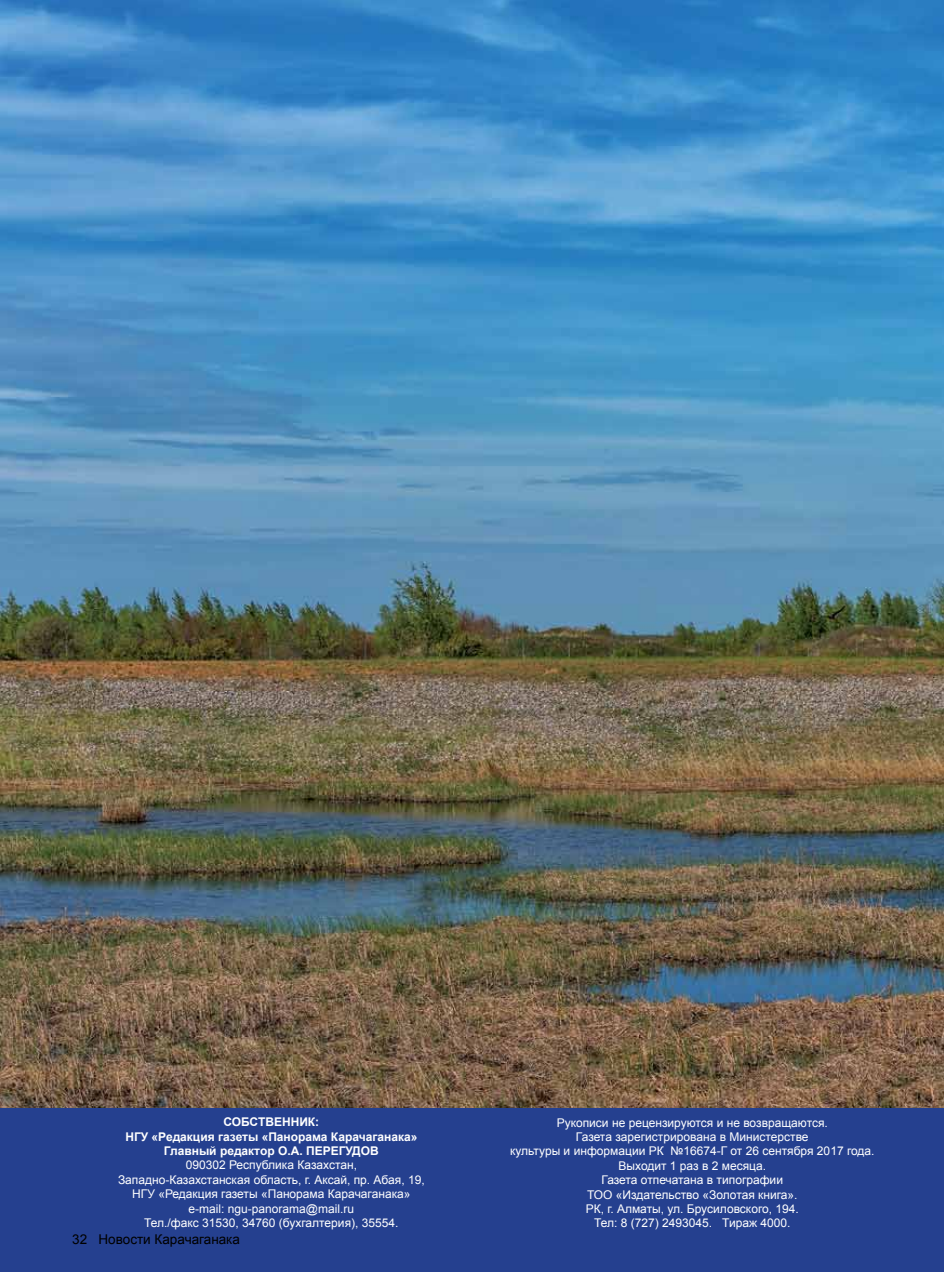
<style>
.page{position:relative;width:944px;height:1272px;background:#fff}
.page>*{position:absolute;margin:0;border:0;box-sizing:border-box;transform-origin:0 0}
.t1{font:13.5px "Arial";color:#000}
.t2{font:12px/14.4px "Arial";color:#fff;text-align:center}
.t3{font:700 12px/14.4px "Arial";color:#fff;text-align:center}
</style>
<div class="page">
<img style="left:0;top:0;width:944px;height:1108px">
<div style="left:0;top:1108px;width:944px;height:163px;background:#25408f"></div>
<p class="t3" style="left:125px;top:1115px;width:294px">СОБСТВЕННИК:<br>НГУ «Редакция газеты «Панорама Карачаганака»<br>Главный редактор О.А. ПЕРЕГУДОВ</p>
<p class="t2" style="left:118px;top:1158px;width:308px">090302 Республика Казахстан,<br>Западно-Казахстанская область, г. Аксай, пр. Абая, 19, НГУ «Редакция газеты «Панорама Карачаганака» e-mail: ngu-panorama@mail.ru<br>Тел./факс 31530, 34760 (бухгалтерия), 35554.</p>
<p class="t1" style="left:72px;top:1229px;width:169px">32 Новости Карачаганака</p>
<p class="t2" style="left:510px;top:1115px;width:366px">Рукописи не рецензируются и не возвращаются.<br>Газета зарегистрирована в Министерстве<br>культуры и информации РК №16674-Г от 26 сентября 2017 года.<br>Выходит 1 раз в 2 месяца.<br>Газета отпечатана в типографии<br>ТОО «Издательство «Золотая книга».<br>РК, г. Алматы, ул. Брусиловского, 194.<br>Тел: 8 (727) 2493045. Тираж 4000.</p>
</div>
